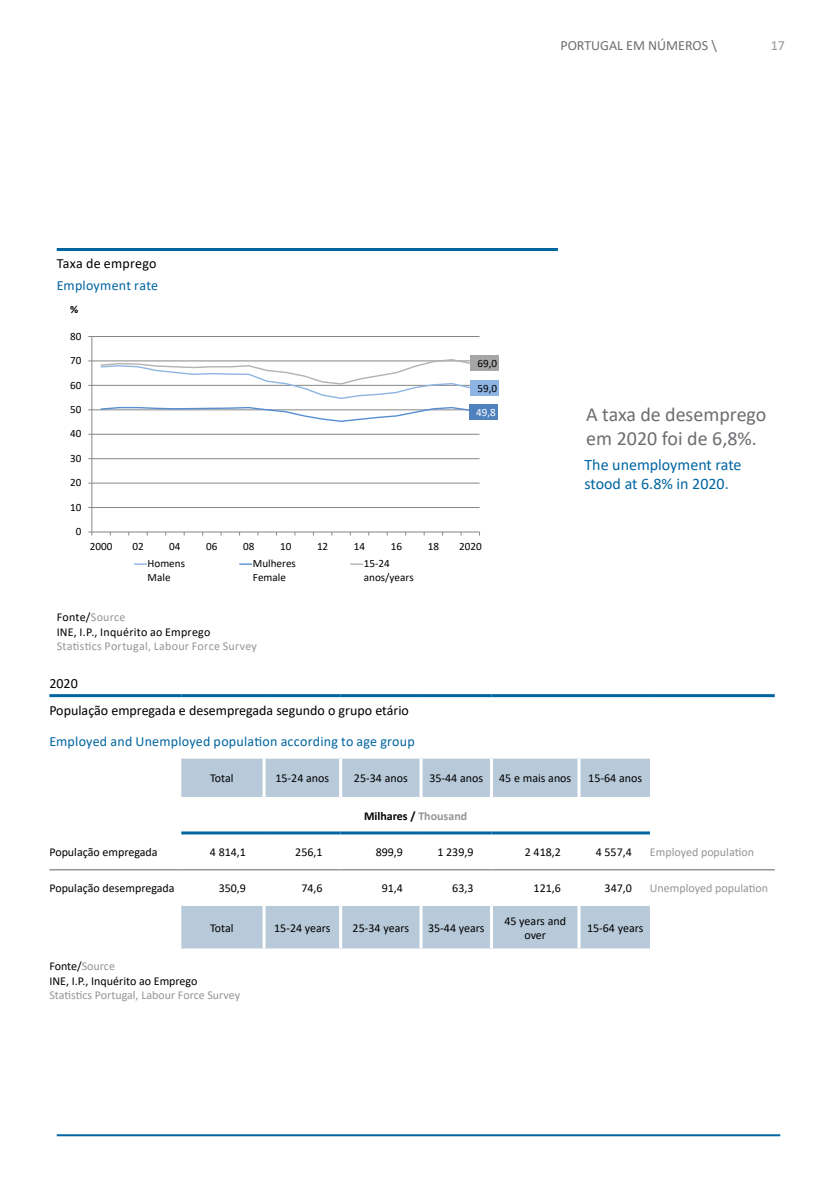
<style>
.page{position:relative;width:837px;height:1191px;background:#fff}
.page>*{position:absolute;margin:0;border:0;box-sizing:border-box;transform-origin:0 0}
.t1{font:20px/24px "Calibri";color:#6d6e71}
.t2{font:16px/19.2px "Calibri";color:#0065a1}
.t3{font:14px/27.6px "Calibri";color:#000}
.t4{font:14px "Calibri";letter-spacing:.015em;color:#0065a1}
.t5{font:14px "Calibri";color:#6d6e71}
.t6{font:14px "Calibri";color:#939598}
.t7{font:12px/14.4px "Calibri";color:#000;text-align:center}
.t8{font:12px "Calibri";color:#939598}
.t9{font:12px/14.4px "Calibri";letter-spacing:.02em;color:#000}
.t10{font:12px "Calibri";letter-spacing:.02em;color:#939598}
.t11{font:700 12px "Calibri";color:#000}
.t12{font:11.2px/13.6px "Calibri";color:#000}
.t13{font:11.2px "Calibri";color:#fff}
.t14{font:700 11.2px "Calibri";color:#000}
.s1{color:#939598}
</style>
<div class="page">
<hr style="left:57px;top:248px;width:500px;height:3px;background:#0065a1">
<hr style="left:92px;top:507px;width:387px;height:1px;background:#868686">
<hr style="left:92px;top:483px;width:387px;height:1px;background:#868686">
<hr style="left:92px;top:458px;width:387px;height:1px;background:#868686">
<hr style="left:92px;top:434px;width:387px;height:1px;background:#868686">
<hr style="left:92px;top:409px;width:387px;height:1px;background:#868686">
<hr style="left:92px;top:385px;width:387px;height:1px;background:#868686">
<hr style="left:92px;top:360px;width:387px;height:1px;background:#868686">
<hr style="left:92px;top:336px;width:387px;height:1px;background:#868686">
<hr style="left:91px;top:336px;width:1px;height:196px;background:#868686">
<hr style="left:92px;top:531px;width:387px;height:1px;background:#868686">
<svg style="left:100px;top:406px;width:369px;height:16px"></svg>
<svg style="left:100px;top:359px;width:372px;height:40px"></svg>
<div style="left:470px;top:380px;width:29px;height:15px;background:#8eb4e3"></div>
<div style="left:469px;top:404px;width:28px;height:16px;background:#4f81bd"></div>
<div style="left:470px;top:356px;width:29px;height:15px;background:#a6a6a6"></div>
<svg style="left:134px;top:563px;width:12px;height:2px"></svg>
<svg style="left:240px;top:563px;width:11px;height:2px"></svg>
<svg style="left:350px;top:563px;width:12px;height:2px"></svg>
<hr style="left:57px;top:1134px;width:723px;height:2px;background:#0065a1">
<svg style="left:181px;top:758px;width:468px;height:190px"></svg>
<hr style="left:262px;top:758px;width:3px;height:39px;background:#fff">
<hr style="left:339px;top:758px;width:3px;height:39px;background:#fff">
<hr style="left:419px;top:758px;width:3px;height:39px;background:#fff">
<hr style="left:490px;top:758px;width:3px;height:39px;background:#fff">
<hr style="left:577px;top:758px;width:3px;height:39px;background:#fff">
<hr style="left:181px;top:797px;width:83px;height:3px;background:#fff">
<hr style="left:264px;top:797px;width:76px;height:3px;background:#fff">
<hr style="left:340px;top:797px;width:81px;height:3px;background:#fff">
<hr style="left:421px;top:797px;width:70px;height:3px;background:#fff">
<hr style="left:491px;top:797px;width:87px;height:3px;background:#fff">
<hr style="left:578px;top:797px;width:71px;height:3px;background:#fff">
<hr style="left:181px;top:903px;width:83px;height:3px;background:#fff">
<hr style="left:262px;top:906px;width:3px;height:42px;background:#fff">
<hr style="left:264px;top:903px;width:76px;height:3px;background:#fff">
<hr style="left:340px;top:903px;width:81px;height:3px;background:#fff">
<hr style="left:421px;top:903px;width:70px;height:3px;background:#fff">
<hr style="left:491px;top:903px;width:87px;height:3px;background:#fff">
<hr style="left:339px;top:906px;width:3px;height:42px;background:#fff">
<hr style="left:419px;top:906px;width:3px;height:42px;background:#fff">
<hr style="left:490px;top:906px;width:3px;height:42px;background:#fff">
<hr style="left:577px;top:906px;width:3px;height:42px;background:#fff">
<hr style="left:578px;top:903px;width:71px;height:3px;background:#fff">
<hr style="left:49px;top:869px;width:132px;height:1px;background:#939598">
<hr style="left:181px;top:869px;width:83px;height:1px;background:#939598">
<hr style="left:264px;top:869px;width:76px;height:1px;background:#939598">
<hr style="left:340px;top:869px;width:81px;height:1px;background:#939598">
<hr style="left:421px;top:869px;width:70px;height:1px;background:#939598">
<hr style="left:491px;top:869px;width:87px;height:1px;background:#939598">
<hr style="left:578px;top:869px;width:71px;height:1px;background:#939598">
<hr style="left:649px;top:869px;width:125px;height:1px;background:#939598">
<hr style="left:49px;top:694px;width:132px;height:3px;background:#0065a1">
<hr style="left:181px;top:694px;width:83px;height:3px;background:#0065a1">
<hr style="left:264px;top:694px;width:76px;height:3px;background:#0065a1">
<hr style="left:340px;top:694px;width:81px;height:3px;background:#0065a1">
<hr style="left:421px;top:694px;width:70px;height:3px;background:#0065a1">
<hr style="left:491px;top:694px;width:87px;height:3px;background:#0065a1">
<hr style="left:578px;top:694px;width:71px;height:3px;background:#0065a1">
<hr style="left:649px;top:694px;width:125px;height:3px;background:#0065a1">
<hr style="left:181px;top:831px;width:83px;height:3px;background:#0065a1">
<hr style="left:264px;top:831px;width:76px;height:3px;background:#0065a1">
<hr style="left:340px;top:831px;width:81px;height:3px;background:#0065a1">
<hr style="left:421px;top:831px;width:70px;height:3px;background:#0065a1">
<hr style="left:491px;top:831px;width:87px;height:3px;background:#0065a1">
<hr style="left:578px;top:831px;width:71px;height:3px;background:#0065a1">
<p class="t5" style="left:560px;top:36px;width:158px">PORTUGAL EM NÚMEROS \</p>
<p class="t6" style="left:770px;top:36px;width:16px">17</p>
<p class="t3" style="left:57px;top:249px;width:101px">Taxa de emprego</p>
<p class="t4" style="left:57px;top:276px;width:103px">Employment rate</p>
<p class="t14" style="left:70px;top:301px;width:10px">%</p>
<p class="t12" style="left:70px;top:329px;width:13px">80</p>
<p class="t12" style="left:70px;top:353px;width:13px">70</p>
<p class="t12" style="left:70px;top:378px;width:13px">60</p>
<p class="t12" style="left:70px;top:402px;width:13px">50</p>
<p class="t12" style="left:70px;top:426px;width:13px">40</p>
<p class="t12" style="left:70px;top:451px;width:13px">30</p>
<p class="t12" style="left:70px;top:475px;width:13px">20</p>
<p class="t12" style="left:70px;top:500px;width:13px">10</p>
<p class="t12" style="left:76px;top:524px;width:7px">0</p>
<p class="t12" style="left:477px;top:356px;width:21px">69,0</p>
<p class="t12" style="left:477px;top:381px;width:21px">59,0</p>
<p class="t13" style="left:476px;top:404px;width:21px">49,8</p>
<p class="t12" style="left:90px;top:539px;width:24px">2000</p>
<p class="t12" style="left:132px;top:539px;width:13px">02</p>
<p class="t12" style="left:169px;top:539px;width:13px">04</p>
<p class="t12" style="left:206px;top:539px;width:13px">06</p>
<p class="t12" style="left:243px;top:539px;width:13px">08</p>
<p class="t12" style="left:280px;top:539px;width:13px">10</p>
<p class="t12" style="left:317px;top:539px;width:13px">12</p>
<p class="t12" style="left:354px;top:539px;width:13px">14</p>
<p class="t12" style="left:390px;top:539px;width:13px">16</p>
<p class="t12" style="left:427px;top:539px;width:13px">18</p>
<p class="t12" style="left:459px;top:539px;width:24px">2020</p>
<p class="t12" style="left:147px;top:556px;width:39px">Homens<br>Male</p>
<p class="t12" style="left:253px;top:556px;width:45px">Mulheres<br>Female</p>
<p class="t12" style="left:363px;top:556px;width:51px">15-24 anos/years</p>
<p class="t9" style="left:57px;top:610px;width:155px">Fonte/<span class="s1">Source<br></span>INE, I.P., Inquérito ao Emprego</p>
<p class="t10" style="left:57px;top:638px;width:202px">Statistics Portugal, Labour Force Survey</p>
<h1 class="t1" style="left:586px;top:401px;width:181px">A taxa de desemprego em 2020 foi de 6,8%.</h1>
<h2 class="t2" style="left:584px;top:454px;width:158px">The unemployment rate stood at 6.8% in 2020.</h2>
<p class="t3" style="left:49px;top:669px;width:361px">2020<br>População empregada e desempregada segundo o grupo etário</p>
<p class="t4" style="left:49px;top:731px;width:367px">Employed and Unemployed population according to age group</p>
<p class="t7" style="left:210px;top:771px;width:25px">Total</p>
<p class="t7" style="left:275px;top:771px;width:55px">15-24 anos</p>
<p class="t7" style="left:354px;top:771px;width:55px">25-34 anos</p>
<p class="t7" style="left:429px;top:771px;width:55px">35-44 anos</p>
<p class="t7" style="left:499px;top:771px;width:74px">45 e mais anos</p>
<p class="t7" style="left:588px;top:771px;width:55px">15-64 anos</p>
<p class="t11" style="left:364px;top:807px;width:105px">Milhares / <span class="s1">Thousand</span></p>
<p class="t7" style="left:49px;top:844px;width:110px">População empregada</p>
<p class="t7" style="left:210px;top:844px;width:38px">4 814,1</p>
<p class="t7" style="left:295px;top:844px;width:29px">256,1</p>
<p class="t7" style="left:375px;top:844px;width:29px">899,9</p>
<p class="t7" style="left:437px;top:844px;width:38px">1 239,9</p>
<p class="t7" style="left:524px;top:844px;width:38px">2 418,2</p>
<p class="t7" style="left:595px;top:844px;width:38px">4 557,4</p>
<p class="t8" style="left:649px;top:843px;width:105px">Employed population</p>
<p class="t7" style="left:49px;top:880px;width:127px">População desempregada</p>
<p class="t7" style="left:219px;top:880px;width:29px">350,9</p>
<p class="t7" style="left:301px;top:880px;width:23px">74,6</p>
<p class="t7" style="left:381px;top:880px;width:23px">91,4</p>
<p class="t7" style="left:452px;top:880px;width:23px">63,3</p>
<p class="t7" style="left:533px;top:880px;width:29px">121,6</p>
<p class="t7" style="left:604px;top:880px;width:29px">347,0</p>
<p class="t8" style="left:649px;top:879px;width:120px">Unemployed population</p>
<p class="t7" style="left:210px;top:920px;width:25px">Total</p>
<p class="t7" style="left:274px;top:920px;width:58px">15-24 years</p>
<p class="t7" style="left:352px;top:920px;width:58px">25-34 years</p>
<p class="t7" style="left:428px;top:920px;width:58px">35-44 years</p>
<p class="t7" style="left:504px;top:913px;width:63px">45 years and over</p>
<p class="t7" style="left:586px;top:920px;width:58px">15-64 years</p>
<p class="t7" style="left:49px;top:958px;width:150px;text-align:left">Fonte/<span class="s1">Source<br></span>INE, I.P., Inquérito ao Emprego</p>
<p class="t8" style="left:49px;top:986px;width:192px">Statistics Portugal, Labour Force Survey</p>
</div>
